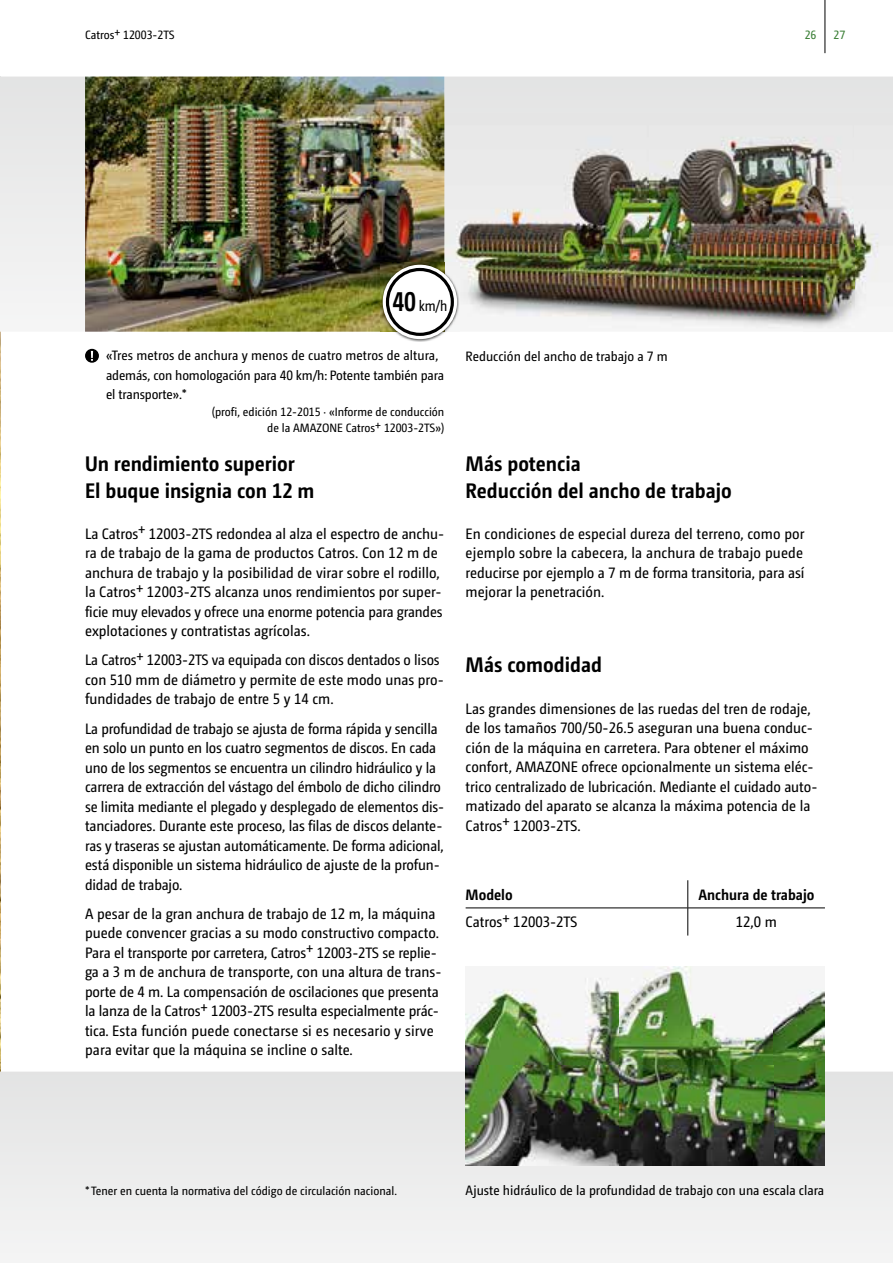
<style>
.page{position:relative;width:893px;height:1263px;background:#fff}
.page>*{position:absolute;margin:0;border:0;box-sizing:border-box;transform-origin:0 0}
.Subhead{font:700 21px/27px "Camingo Dos Pro S Cd";color:#000}
.Body_halber_Abstand{font:15px/19.5px "Camingo Dos Pro S Cd";letter-spacing:-.005em;color:#000}
.Body{font:15px/19.5px "Camingo Dos Pro S Cd";letter-spacing:-.005em;color:#000;text-align:justify}
.Body-2{font:700 15px "Camingo Dos Pro S Cd";color:#000}
.Subhead-2{font:15px "Camingo Dos Pro S Cd";color:#000;scale:.9 1}
.BU_Head{font:13.5px/19.5px "Camingo Dos Pro S Cd";color:#000}
.Zitat___Herkunft_Aus{font:12px/16.5px "Camingo Dos Pro S Cd";color:#000;text-align:right}
.BU_Head-2{font:12px "Camingo Dos Pro S Cd";color:#000}
.Kolumnentitel{font:12px "Camingo Dos Pro S Cd";color:#000}
.t1{font:12px "Camingo Dos Pro S Cd";color:#387d33}
.s1{font-weight:700;font-size:27px}
</style>
<div class="page">
<img style="left:0;top:332px;width:1px;height:739px">
<svg style="left:0;top:77px;width:893px;height:255px"></svg>
<svg style="left:0;top:1071px;width:893px;height:192px"></svg>
<img style="left:444px;top:114px;width:449px;height:218px">
<img style="left:85px;top:77px;width:359px;height:255px">
<img style="left:466px;top:966px;width:359px;height:199px">
<img style="left:381px;top:263px;width:78px;height:78px">
<svg style="left:383px;top:265px;width:74px;height:74px"></svg>
<svg style="left:386px;top:268px;width:68px;height:68px"></svg>
<div style="left:389px;top:271px;width:62px;height:62px;background:#fff;border-radius:50%"></div>
<hr style="left:825px;top:0;width:1px;height:53px;background:#000">
<hr style="left:466px;top:908px;width:222px;height:1px;background:#000">
<hr style="left:688px;top:908px;width:137px;height:1px;background:#000">
<svg style="left:688px;top:880px;width:1px;height:55px"></svg>
<svg style="left:85px;top:349px;width:14px;height:14px"></svg>
<p class="Kolumnentitel" style="left:85px;top:28px;width:91px">Catros+ 12003-2TS</p>
<p class="t1" style="left:805px;top:28px;width:13px">26</p>
<p class="t1" style="left:833px;top:28px;width:13px">27</p>
<p class="Subhead-2" style="left:392px;top:297px;width:63px"><span class="s1">40</span> km/h</p>
<p class="BU_Head" style="left:106px;top:346px;width:339px">«Tres metros de anchura y menos de cuatro metros de altura, además, con homologación para 40 km/h: Potente también para el transporte».*</p>
<p class="Zitat___Herkunft_Aus" style="left:212px;top:403px;width:234px">(profi, edición 12-2015 · «Informe de conducción de la AMAZONE Catros+ 12003-2TS»)</p>
<p class="Subhead" style="left:85px;top:450px;width:231px">Un rendimiento superior<br>El buque insignia con 12 m</p>
<p class="Body_halber_Abstand" style="left:85px;top:523px;width:361px">La Catros+ 12003-2TS redondea al alza el espectro de anchu&shy;ra de trabajo de la gama de productos Catros. Con 12 m de anchura de trabajo y la posibilidad de virar sobre el rodillo, la Catros+ 12003-2TS alcanza unos rendimientos por super&shy;ficie muy elevados y ofrece una enorme potencia para grandes explotaciones y contratistas agrícolas.</p>
<p class="Body_halber_Abstand" style="left:85px;top:650px;width:360px">La Catros+ 12003-2TS va equipada con discos dentados o lisos con 510 mm de diámetro y permite de este modo unas pro&shy;fundidades de trabajo de entre 5 y 14 cm.</p>
<p class="Body_halber_Abstand" style="left:85px;top:718px;width:361px">La profundidad de trabajo se ajusta de forma rápida y sencilla en solo un punto en los cuatro segmentos de discos. En cada uno de los segmentos se encuentra un cilindro hidráulico y la carrera de extracción del vástago del émbolo de dicho cilindro se limita mediante el plegado y desplegado de elementos dis&shy;tanciadores. Durante este proceso, las filas de discos delante&shy;ras y traseras se ajustan automáticamente. De forma adicional, está disponible un sistema hidráulico de ajuste de la profun&shy;didad de trabajo.</p>
<p class="Body_halber_Abstand" style="left:85px;top:904px;width:358px">A pesar de la gran anchura de trabajo de 12 m, la máquina puede convencer gracias a su modo constructivo compacto.<br>Para el transporte por carretera, Catros+ 12003-2TS se replie&shy;ga a 3 m de anchura de transporte, con una altura de trans&shy;porte de 4 m. La compensación de oscilaciones que presenta la lanza de la Catros+ 12003-2TS resulta especialmente prác&shy;tica. Esta función puede conectarse si es necesario y sirve para evitar que la máquina se incline o salte.</p>
<p class="BU_Head" style="left:466px;top:346px;width:204px">Reducción del ancho de trabajo a 7 m</p>
<p class="Subhead" style="left:466px;top:450px;width:268px">Más potencia<br>Reducción del ancho de trabajo</p>
<p class="Body" style="left:466px;top:523px;width:340px">En condiciones de especial dureza del terreno, como por ejemplo sobre la cabecera, la anchura de trabajo puede reducirse por ejemplo a 7 m de forma transitoria, para así mejorar la penetración.</p>
<p class="Subhead" style="left:466px;top:651px;width:138px">Más comodidad</p>
<p class="Body_halber_Abstand" style="left:466px;top:699px;width:353px">Las grandes dimensiones de las ruedas del tren de rodaje, de los tamaños 700/50-26.5 aseguran una buena conduc&shy;ción de la máquina en carretera. Para obtener el máximo confort, AMAZONE ofrece opcionalmente un sistema eléc&shy;trico centralizado de lubricación. Mediante el cuidado auto&shy;matizado del aparato se alcanza la máxima potencia de la Catros+ 12003-2TS.</p>
<p class="Body-2" style="left:466px;top:885px;width:49px">Modelo</p>
<p class="Body-2" style="left:698px;top:885px;width:118px">Anchura de trabajo</p>
<p class="Body" style="left:466px;top:912px;width:113px">Catros+ 12003-2TS</p>
<p class="Body" style="left:736px;top:912px;width:43px">12,0 m</p>
<p class="BU_Head-2" style="left:85px;top:1184px;width:313px">* Tener en cuenta la normativa del código de circulación nacional.</p>
<p class="BU_Head" style="left:466px;top:1180px;width:360px">Ajuste hidráulico de la profundidad de trabajo con una escala clara</p>
</div>
